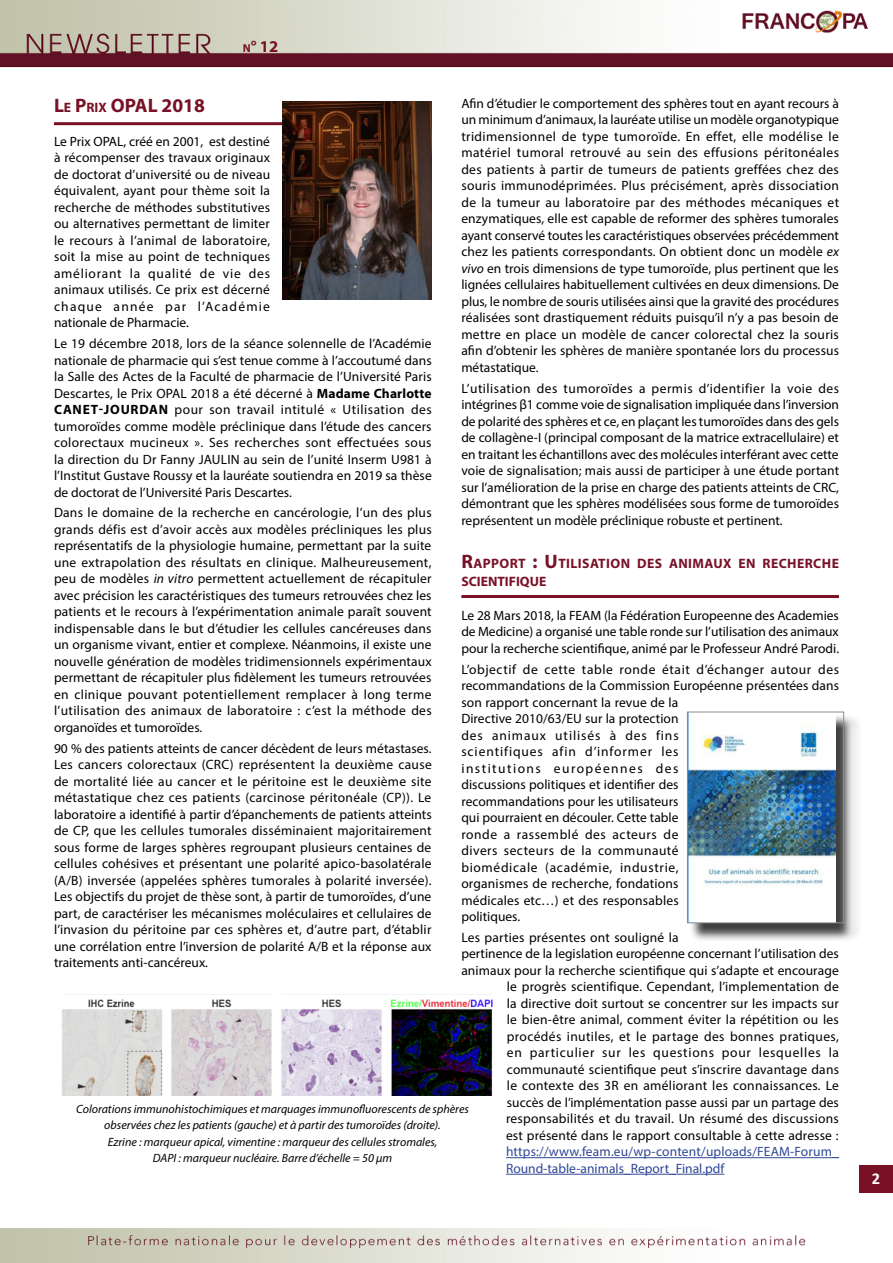
<style>
.page{position:relative;width:893px;height:1263px;background:#fff}
.page>*{position:absolute;margin:0;border:0;box-sizing:border-box;transform-origin:0 0}
.t1{font:700 19.5px "Myriad Pro";color:#791126}
.t2{font:700 16.5px "Myriad Pro";color:#791126}
.t3{font:700 16.5px "Calibri";color:#fff}
.t4{font:700 13.65px "Myriad Pro";letter-spacing:.03em;color:#791126}
.t5{font:700 13.65px "Myriad Pro";color:#791126}
.t6{font:13.5px/16.5px "Myriad Pro";letter-spacing:.01em;color:#000;text-align:justify}
.t7{font:13.5px/16.5px "Myriad Pro";letter-spacing:.005em;color:#2f4895}
.t8{font:13.5px "Myriad Pro";letter-spacing:.03em;color:#000}
.t9{font:13.5px "Myriad Pro";letter-spacing:.055em;color:#000}
.t10{font:italic 12px/16.5px "Myriad Pro";color:#000;text-align:center}
.s1{font-size:11.55px}
.s2{font-style:italic}
.s3{font-size:19.5px}
.s4{font-size:13.65px}
.s5{font-weight:700}
</style>
<div class="page">
<img style="left:0;top:0;width:893px;height:1263px">
<div style="left:859px;top:1165px;width:34px;height:27px;background:#791126"></div>
<hr style="left:54px;top:122px;width:378px;height:3px;background:#791126">
<img style="left:54px;top:994px;width:453px;height:101px">
<img style="left:283px;top:102px;width:149px;height:198px">
<hr style="left:461px;top:595px;width:378px;height:3px;background:#791126">
<hr style="left:506px;top:1157px;width:333px;height:1px;background:#2f4895">
<hr style="left:506px;top:1174px;width:218px;height:1px;background:#2f4895">
<div style="left:689px;top:714px;width:173px;height:228px;background:#000;opacity:.75"></div>
<img style="left:689px;top:714px;width:146px;height:207px">
<div style="left:687px;top:712px;width:157px;height:211px;border:1px solid #8b8c8e"></div>
<p class="t2" style="left:243px;top:35px;width:37px"><span class="s1">N</span>° 12</p>
<p class="t6" style="left:461px;top:95px;width:379px">Afin d’étudier le comportement des sphères tout en ayant recours à un minimum d’animaux, la lauréate utilise un modèle organotypique tridimensionnel de type tumoroïde. En effet, elle modélise le matériel tumoral retrouvé au sein des effusions péritonéales des patients à partir de tumeurs de patients greffées chez des souris immunodéprimées. Plus précisément, après dissociation de la tumeur au laboratoire par des méthodes mécaniques et enzymatiques, elle est capable de reformer des sphères tumorales ayant conservé toutes les caractéristiques observées précédemment chez les patients correspondants. On obtient donc un modèle <span class="s2">ex vivo</span> en trois dimensions de type tumoroïde, plus pertinent que les lignées cellulaires habituellement cultivées en deux dimensions. De plus, le nombre de souris utilisées ainsi que la gravité des procédures réalisées sont drastiquement réduits puisqu’il n’y a pas besoin de mettre en place un modèle de cancer colorectal chez la souris afin d’obtenir les sphères de manière spontanée lors du processus métastatique.</p>
<p class="t6" style="left:461px;top:380px;width:379px">L’utilisation des tumoroïdes a permis d’identifier la voie des intégrines β1 comme voie de signalisation impliquée dans l’inversion de polarité des sphères et ce, en plaçant les tumoroïdes dans des gels de collagène-I (principal composant de la matrice extracellulaire) et en traitant les échantillons avec des molécules interférant avec cette voie de signalisation; mais aussi de participer à une étude portant sur l’amélioration de la prise en charge des patients atteints de CRC, démontrant que les sphères modélisées sous forme de tumoroïdes représentent un modèle préclinique robuste et pertinent.</p>
<p class="t4" style="left:461px;top:555px;width:310px"><span class="s3">R</span>APPORT <span class="s3">: U</span>TILISATION DES AN IMAUX EN REC</p>
<p class="t4" style="left:787px;top:555px;width:52px">HERCHE</p>
<p class="t5" style="left:461px;top:573px;width:77px">SCIENTIFIQUE</p>
<p class="t6" style="left:461px;top:607px;width:379px">Le 28 Mars 2018, la FEAM (la Fédération Europeenne des Academies de Medicine) a organisé une table ronde sur l’utilisation des animaux pour la recherche scientifique, animé par le Professeur André Parodi.</p>
<p class="t6" style="left:461px;top:660px;width:379px;text-align:left">L’objectif de cette table ronde était d’échanger autour des recommandations de la Commission Européenne présentées dans son rapport concernant la revue de la<br>Directive 2010/63/EU sur la protection<br>des animaux utilisés à des fins<br>scientifiques afin d’informer les<br>institutions européennes des<br>discussions politiques et identifier des<br>recommandations pour les utilisateurs<br>qui pourraient en découler. Cette table<br>ronde a rassemblé des acteurs de<br>divers secteurs de la communauté<br>biomédicale (académie, industrie,<br>organismes de recherche, fondations<br>médicales etc…) et des responsables<br>politiques.</p>
<p class="t6" style="left:461px;top:929px;width:219px">Les parties présentes ont souligné la</p>
<p class="t6" style="left:461px;top:945px;width:379px">pertinence de la legislation européenne concernant l’utilisation des</p>
<p class="t6" style="left:461px;top:962px;width:379px">animaux pour la recherche scientifique qui s’adapte et encourage</p>
<p class="t6" style="left:507px;top:978px;width:333px">le progrès scientifique. Cependant, l’implementation de</p>
<p class="t6" style="left:507px;top:995px;width:334px">la directive doit surtout se concentrer sur les impacts sur</p>
<p class="t6" style="left:507px;top:1011px;width:333px">le bien-être animal, comment éviter la répétition ou les</p>
<p class="t8" style="left:507px;top:1028px;width:334px">procédés inutiles, et le partage des bonnes pratiques,</p>
<p class="t9" style="left:507px;top:1044px;width:334px">en particulier sur les questions pour lesquelles la</p>
<p class="t6" style="left:507px;top:1061px;width:334px">communauté scientifique peut s’inscrire davantage dans</p>
<p class="t6" style="left:507px;top:1077px;width:334px">le contexte des 3R en améliorant les connaissances. Le</p>
<p class="t6" style="left:507px;top:1094px;width:334px">succès de l’implémentation passe aussi par un partage des</p>
<p class="t6" style="left:506px;top:1110px;width:334px">responsabilités et du travail. Un résumé des discussions</p>
<p class="t6" style="left:506px;top:1127px;width:334px">est présenté dans le rapport consultable à cette adresse :</p>
<p class="t7" style="left:506px;top:1143px;width:334px">https://www.feam.eu/wp-content/uploads/FEAM-Forum_<br>Round-table-animals_Report_Final.pdf</p>
<h1 class="t1" style="left:54px;top:93px;width:152px">L<span class="s4">E</span> P<span class="s4">RIX</span> OPAL 2018</h1>
<p class="t6" style="left:54px;top:133px;width:218px">Le Prix OPAL, créé en 2001, est destiné à récompenser des travaux originaux de doctorat d’université ou de niveau équivalent, ayant pour thème soit la recherche de méthodes substitutives ou alternatives permettant de limiter le recours à l’animal de laboratoire, soit la mise au point de techniques améliorant la qualité de vie des animaux utilisés. Ce prix est décerné chaque année par l’Académie nationale de Pharmacie.</p>
<p class="t6" style="left:54px;top:335px;width:379px">Le 19 décembre 2018, lors de la séance solennelle de l’Académie nationale de pharmacie qui s’est tenue comme à l’accoutumé dans la Salle des Actes de la Faculté de pharmacie de l’Université Paris Descartes, le Prix OPAL 2018 a été décerné à <span class="s5">Madame Charlotte Canet-Jourdan</span> pour son travail intitulé « Utilisation des tumoroïdes comme modèle préclinique dans l’étude des cancers colorectaux mucineux ». Ses recherches sont effectuées sous la direction du Dr Fanny JAULIN au sein de l’unité Inserm U981 à l’Institut Gustave Roussy et la lauréate soutiendra en 2019 sa thèse de doctorat de l’Université Paris Descartes.</p>
<p class="t6" style="left:54px;top:504px;width:379px">Dans le domaine de la recherche en cancérologie, l’un des plus grands défis est d’avoir accès aux modèles précliniques les plus représentatifs de la physiologie humaine, permettant par la suite une extrapolation des résultats en clinique. Malheureusement, peu de modèles <span class="s2">in vitro</span> permettent actuellement de récapituler avec précision les caractéristiques des tumeurs retrouvées chez les patients et le recours à l’expérimentation animale paraît souvent indispensable dans le but d’étudier les cellules cancéreuses dans un organisme vivant, entier et complexe. Néanmoins, il existe une nouvelle génération de modèles tridimensionnels expérimentaux permettant de récapituler plus fidèlement les tumeurs retrouvées en clinique pouvant potentiellement remplacer à long terme l’utilisation des animaux de laboratoire : c’est la méthode des organoïdes et tumoroïdes.</p>
<p class="t6" style="left:54px;top:740px;width:379px">90 % des patients atteints de cancer décèdent de leurs métastases.<br>Les cancers colorectaux (CRC) représentent la deuxième cause de mortalité liée au cancer et le péritoine est le deuxième site métastatique chez ces patients (carcinose péritonéale (CP)). Le laboratoire a identifié à partir d’épanchements de patients atteints de CP, que les cellules tumorales disséminaient majoritairement sous forme de larges sphères regroupant plusieurs centaines de cellules cohésives et présentant une polarité apico-basolatérale (A/B) inversée (appelées sphères tumorales à polarité inversée).<br>Les objectifs du projet de thèse sont, à partir de tumoroïdes, d’une part, de caractériser les mécanismes moléculaires et cellulaires de l’invasion du péritoine par ces sphères et, d’autre part, d’établir une corrélation entre l’inversion de polarité A/B et la réponse aux traitements anti-cancéreux.</p>
<p class="t10" style="left:76px;top:1100px;width:394px">Colorations immunohistochimiques et marquages immunofluorescents de sphères observées chez les patients (gauche) et à partir des tumoroïdes (droite).<br>Ezrine : marqueur apical, vimentine : marqueur des cellules stromales,<br>DAPI : marqueur nucléaire. Barre d’échelle = 50 µm</p>
<p class="t3" style="left:872px;top:1167px;width:10px">2</p>
</div>
